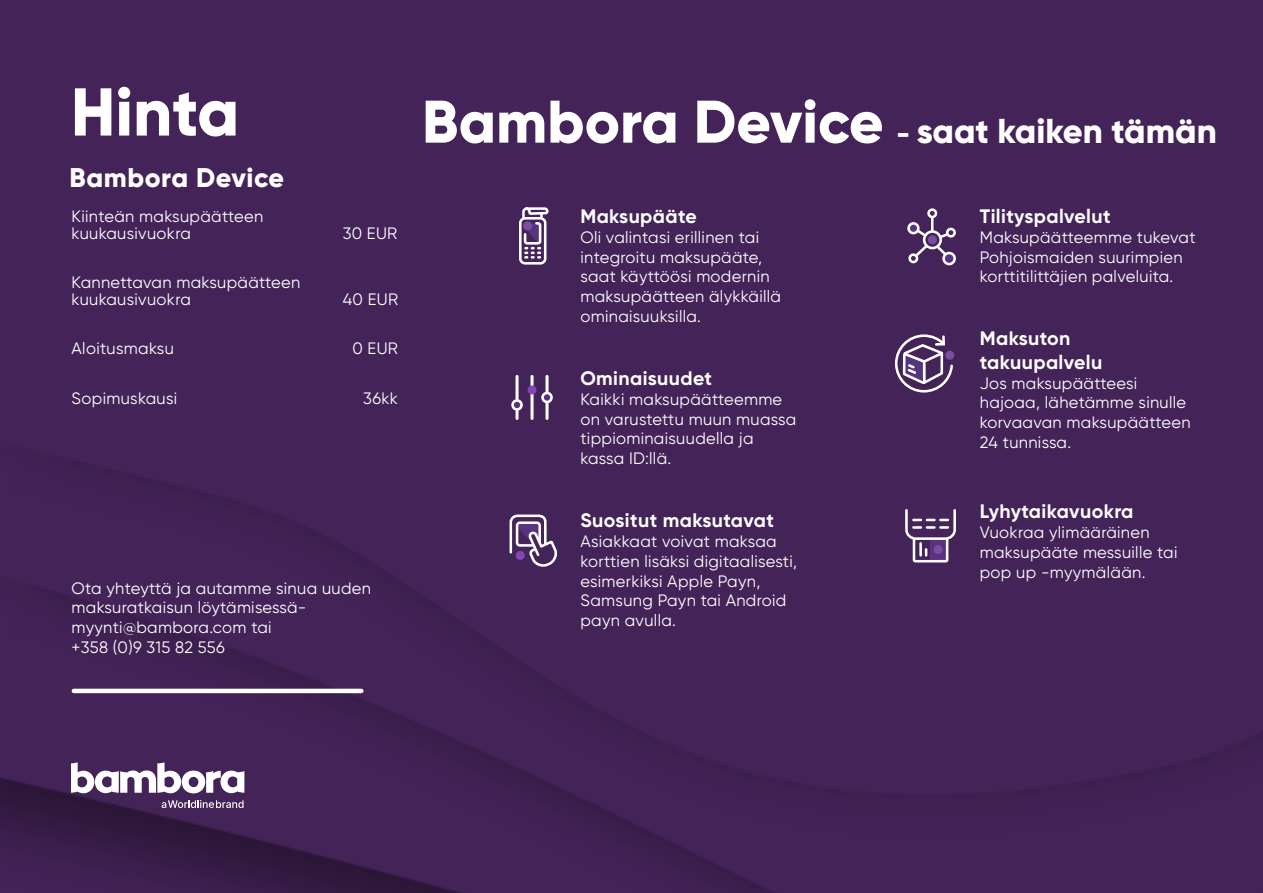
<style>
.page{position:relative;width:1263px;height:893px;background:#442358}
.page>*{position:absolute;margin:0;border:0;box-sizing:border-box;transform-origin:0 0}
.t1{font:800 67.5px "Gilroy";color:#fff}
.t2{font:800 60px "Gilroy";color:#fff}
.t3{font:800 34.5px "Gilroy";color:#fff}
.t4{font:800 27px "Gilroy";letter-spacing:.02em;color:#fff}
.t5{font:700 19.5px/23.4px "Gilroy";letter-spacing:.02em;color:#fff}
.t6{font:16.5px/19.8px "Gilroy";letter-spacing:.02em;color:#fff}
.s1{font-size:27px}
</style>
<div class="page">
<hr style="left:74px;top:689px;width:287px;height:4px;background:#fff">
<svg style="left:162px;top:800px;width:82px;height:8px"></svg>
<svg style="left:72px;top:762px;width:172px;height:31px"></svg>
<svg style="left:508px;top:513px;width:52px;height:57px"></svg>
<div style="left:520px;top:218px;width:25px;height:45px;background:#452459;border-radius:5px"></div>
<div style="left:519px;top:217px;width:27px;height:48px;border:3px solid #fff;border-radius:5px"></div>
<svg style="left:520px;top:203px;width:31px;height:56px"></svg>
<hr style="left:515px;top:375px;width:3px;height:45px;background:#fff;border-radius:2px">
<hr style="left:545px;top:375px;width:3px;height:45px;background:#fff;border-radius:2px">
<hr style="left:530px;top:375px;width:3px;height:45px;background:#fff;border-radius:2px">
<div style="left:527px;top:385px;width:9px;height:9px;background:#8247b5;border-radius:50%"></div>
<div style="left:542px;top:393px;width:9px;height:9px;background:#573380;border-radius:50%"></div>
<div style="left:541px;top:392px;width:12px;height:11px;border:3px solid #fff;border-radius:50%"></div>
<div style="left:512px;top:400px;width:9px;height:9px;background:#573380;border-radius:50%"></div>
<div style="left:511px;top:399px;width:12px;height:12px;border:3px solid #fff;border-radius:50%"></div>
<div style="left:894px;top:0;width:64px;height:893px;background:#442358"></div>
<div style="left:934px;top:545px;width:9px;height:9px;background:#7c4d9e;border-radius:50%"></div>
<p class="t1" style="left:71px;top:69px;width:170px">Hinta</p>
<p class="t4" style="left:69px;top:160px;width:216px">Bambora Device</p>
<p class="t6" style="left:72px;top:206px;width:193px">Kiinteän maksupäätteen</p>
<p class="t6" style="left:72px;top:223px;width:121px">kuukausivuokra</p>
<p class="t6" style="left:343px;top:223px;width:56px">30 EUR</p>
<p class="t6" style="left:72px;top:272px;width:230px">Kannettavan maksupäätteen</p>
<p class="t6" style="left:72px;top:289px;width:121px">kuukausivuokra</p>
<p class="t6" style="left:343px;top:289px;width:57px">40 EUR</p>
<p class="t6" style="left:72px;top:338px;width:104px">Aloitusmaksu</p>
<p class="t6" style="left:352px;top:338px;width:47px">0 EUR</p>
<p class="t6" style="left:72px;top:388px;width:107px">Sopimuskausi</p>
<p class="t6" style="left:363px;top:388px;width:36px">36kk</p>
<p class="t6" style="left:72px;top:578px;width:301px">Ota yhteyttä ja autamme sinua uuden maksuratkaisun löytämisessä-</p>
<p class="t6" style="left:72px;top:617px;width:201px">myynti@bambora.com tai</p>
<p class="t6" style="left:72px;top:637px;width:155px">+358 (0)9 315 82 556</p>
<p class="t2" style="left:422px;top:84px;width:463px">Bambora Device</p>
<p class="t3" style="left:896px;top:109px;width:322px"><span class="s1">-</span> saat kaiken tämän</p>
<p class="t5" style="left:580px;top:204px;width:118px">Maksupääte</p>
<p class="t6" style="left:580px;top:227px;width:202px">Oli valintasi erillinen tai integroitu maksupääte, saat käyttöösi modernin maksupäätteen älykkäillä ominaisuuksilla.</p>
<p class="t5" style="left:580px;top:366px;width:133px">Ominaisuudet</p>
<p class="t6" style="left:580px;top:389px;width:217px">Kaikki maksupäätteemme on varustettu muun muassa tippiominaisuudella ja kassa ID:llä.</p>
<p class="t5" style="left:580px;top:509px;width:195px">Suositut maksutavat</p>
<p class="t6" style="left:580px;top:531px;width:218px">Asiakkaat voivat maksaa korttien lisäksi digitaalisesti, esimerkiksi Apple Payn,<br>Samsung Payn tai Android payn avulla.</p>
<p class="t5" style="left:980px;top:204px;width:132px">Tilityspalvelut</p>
<p class="t6" style="left:980px;top:227px;width:217px">Maksupäätteemme tukevat<br>Pohjoismaiden suurimpien korttitilittäjien palveluita.</p>
<p class="t5" style="left:980px;top:327px;width:124px">Maksuton takuupalvelu</p>
<p class="t6" style="left:980px;top:373px;width:212px">Jos maksupäätteesi hajoaa, lähetämme sinulle korvaavan maksupäätteen<br>24 tunnissa.</p>
<p class="t5" style="left:980px;top:500px;width:155px">Lyhytaikavuokra</p>
<p class="t6" style="left:980px;top:522px;width:199px">Vuokraa ylimääräinen maksupääte messuille tai pop up -myymälään.</p>
</div>
